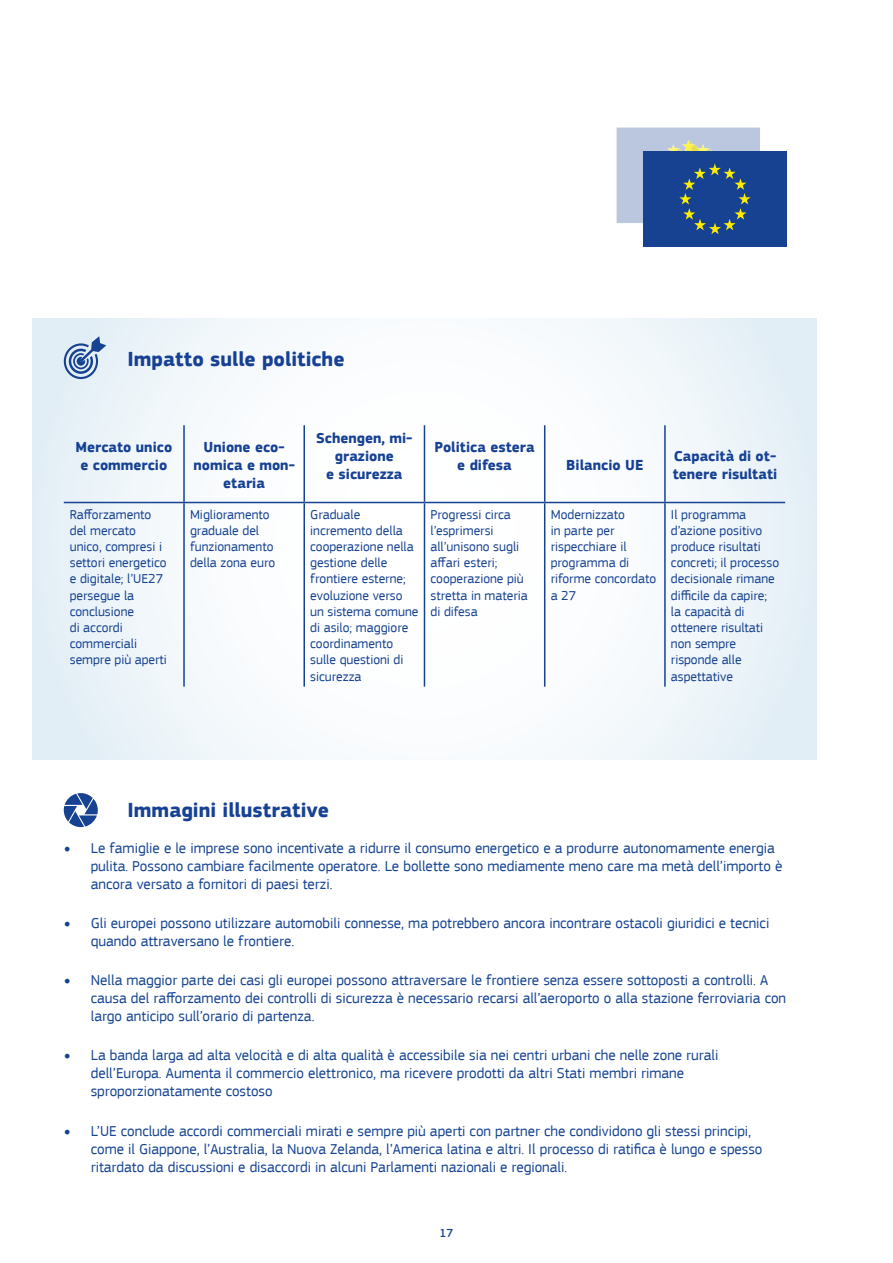
<style>
.page{position:relative;width:893px;height:1263px;background:#fff}
.page>*{position:absolute;margin:0;border:0;box-sizing:border-box;transform-origin:0 0}
.t1{font:700 21px "EC Square Sans Pro";color:#164194}
.t2{font:15px/18px "EC Square Sans Pro";color:#144391}
.t3{font:700 15px/18px "EC Square Sans Pro";color:#164194;text-align:center}
.t4{font:13.5px/16.2px "EC Square Sans Pro";color:#164291}
.t5{font:500 12px "EC Square Sans Pro";color:#164291}
.s1{font-family:"Minion Pro";font-size:18px}
</style>
<div class="page">
<svg style="left:33px;top:319px;width:783px;height:440px"></svg>
<div style="left:643px;top:151px;width:144px;height:96px;background:#164291"></div>
<svg style="left:617px;top:128px;width:143px;height:106px"></svg>
<svg style="left:64px;top:793px;width:34px;height:34px"></svg>
<hr style="left:183px;top:425px;width:2px;height:77px;background:#164291">
<hr style="left:303px;top:425px;width:2px;height:77px;background:#164291">
<hr style="left:424px;top:425px;width:1px;height:77px;background:#164291">
<hr style="left:544px;top:425px;width:1px;height:77px;background:#164291">
<hr style="left:664px;top:425px;width:2px;height:77px;background:#164291">
<hr style="left:183px;top:503px;width:2px;height:184px;background:#164291">
<hr style="left:303px;top:503px;width:2px;height:184px;background:#164291">
<hr style="left:424px;top:503px;width:1px;height:184px;background:#164291">
<hr style="left:544px;top:503px;width:1px;height:184px;background:#164291">
<hr style="left:664px;top:503px;width:2px;height:184px;background:#164291">
<hr style="left:64px;top:502px;width:120px;height:1px;background:#164291">
<hr style="left:184px;top:502px;width:120px;height:1px;background:#164291">
<hr style="left:304px;top:502px;width:120px;height:1px;background:#164291">
<hr style="left:424px;top:502px;width:121px;height:1px;background:#164291">
<hr style="left:545px;top:502px;width:120px;height:1px;background:#164291">
<hr style="left:665px;top:502px;width:120px;height:1px;background:#164291">
<svg style="left:64px;top:336px;width:42px;height:43px;background:#9cb2d2"></svg>
<h1 class="t1" style="left:128px;top:346px;width:218px">Impatto sulle politiche</h1>
<p class="t3" style="left:76px;top:438px;width:98px">Mercato unico e commercio</p>
<p class="t3" style="left:193px;top:438px;width:103px">Unione eco&shy;nomica e mon&shy;etaria</p>
<p class="t3" style="left:316px;top:429px;width:98px">Schengen, mi&shy;grazione<br>e sicurezza</p>
<p class="t3" style="left:435px;top:438px;width:102px">Politica estera e difesa</p>
<p class="t3" style="left:566px;top:456px;width:79px">Bilancio UE</p>
<p class="t3" style="left:673px;top:447px;width:106px;text-align:left">Capacità di ot&shy;tenere risultati</p>
<p class="t4" style="left:70px;top:506px;width:99px">Rafforzamento del mercato unico, compresi i settori energetico e digitale; l’UE27 persegue la conclusione<br>di accordi commerciali sempre più aperti</p>
<p class="t4" style="left:190px;top:506px;width:87px">Miglioramento graduale del funzionamento della zona euro</p>
<p class="t4" style="left:310px;top:506px;width:110px">Graduale incremento della cooperazione nella gestione delle frontiere esterne; evoluzione verso un sistema comune di asilo; maggiore coordinamento sulle questioni di sicurezza</p>
<p class="t4" style="left:430px;top:506px;width:99px">Progressi circa l’esprimersi all’unisono sugli affari esteri; cooperazione più stretta in materia di difesa</p>
<p class="t4" style="left:551px;top:506px;width:107px">Modernizzato<br>in parte per rispecchiare il programma di riforme concordato a 27</p>
<p class="t4" style="left:671px;top:506px;width:110px">Il programma d’azione positivo produce risultati concreti; il processo decisionale rimane difficile da capire; la capacità di ottenere risultati non sempre risponde alle aspettative</p>
<h1 class="t1" style="left:128px;top:797px;width:203px">Immagini illustrative</h1>
<p class="t2" style="left:91px;top:839px;width:693px;text-indent:-27px"><span class="s1">•</span> Le famiglie e le imprese sono incentivate a ridurre il consumo energetico e a produrre autonomamente energia pulita. Possono cambiare facilmente operatore. Le bollette sono mediamente meno care ma metà dell’importo è ancora versato a fornitori di paesi terzi.</p>
<p class="t2" style="left:91px;top:914px;width:680px;text-indent:-27px"><span class="s1">•</span> Gli europei possono utilizzare automobili connesse, ma potrebbero ancora incontrare ostacoli giuridici e tecnici quando attraversano le frontiere.</p>
<p class="t2" style="left:91px;top:971px;width:697px;text-indent:-27px"><span class="s1">•</span> Nella maggior parte dei casi gli europei possono attraversare le frontiere senza essere sottoposti a controlli. A causa del rafforzamento dei controlli di sicurezza è necessario recarsi all’aeroporto o alla stazione ferroviaria con largo anticipo sull’orario di partenza.</p>
<p class="t2" style="left:91px;top:1047px;width:629px;text-indent:-27px"><span class="s1">•</span> La banda larga ad alta velocità e di alta qualità è accessibile sia nei centri urbani che nelle zone rurali dell’Europa. Aumenta il commercio elettronico, ma ricevere prodotti da altri Stati membri rimane sproporzionatamente costoso</p>
<p class="t2" style="left:91px;top:1122px;width:673px;text-indent:-27px"><span class="s1">•</span> L’UE conclude accordi commerciali mirati e sempre più aperti con partner che condividono gli stessi principi, come il Giappone, l’Australia, la Nuova Zelanda, l’America latina e altri. Il processo di ratifica è lungo e spesso ritardato da discussioni e disaccordi in alcuni Parlamenti nazionali e regionali.</p>
<p class="t5" style="left:440px;top:1225px;width:15px">17</p>
</div>
